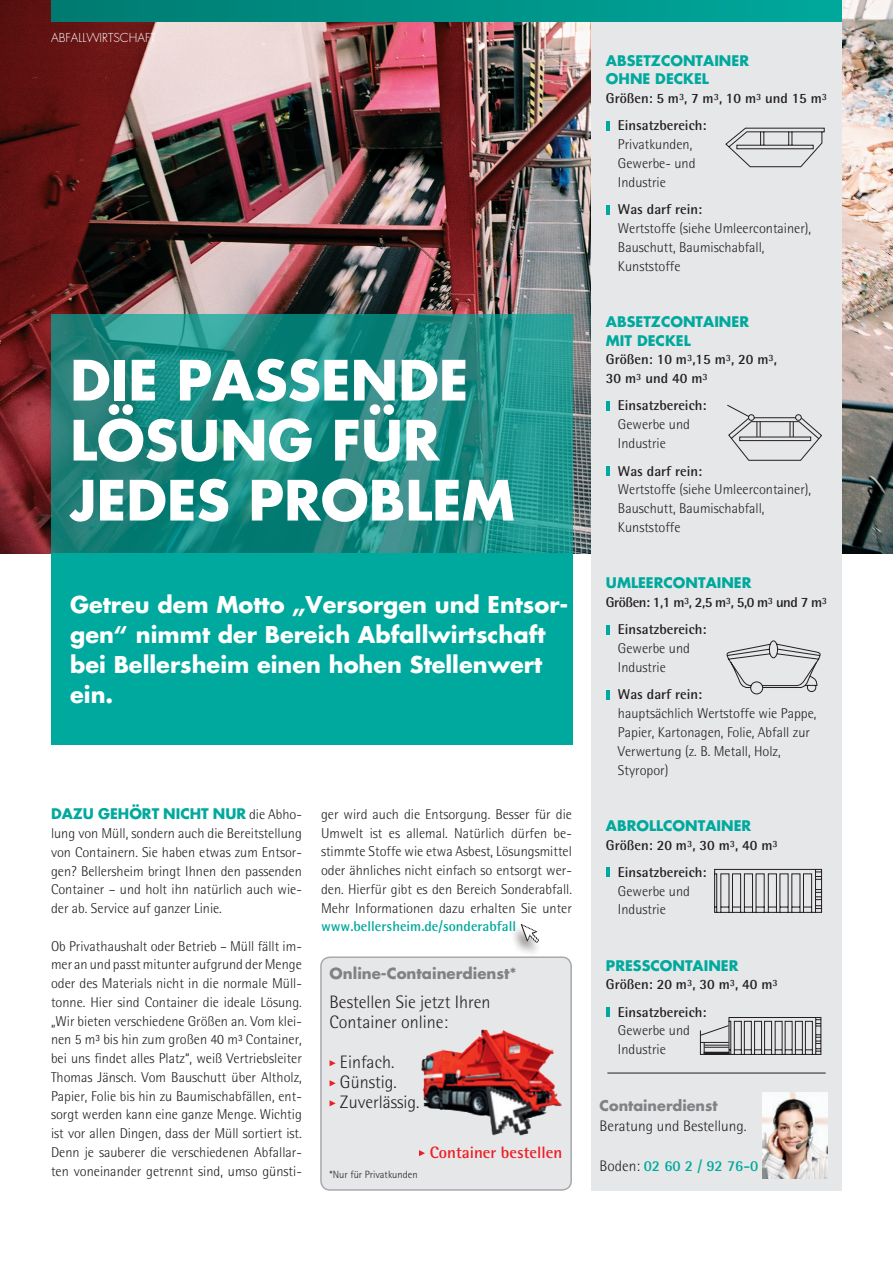
<style>
.page{position:relative;width:893px;height:1263px;background:#fff}
.page>*{position:absolute;margin:0;border:0;box-sizing:border-box;transform-origin:0 0}
.t1{font:700 54px/60px "Futura";color:#fff}
.t2{font:700 22.5px/30px "Futura";color:#fff}
.t3{font:300 18px/20.1px "Rotis Semi Sans";color:#231f20}
.t4{font:700 16.5px "Rotis Semi Sans";color:#ee1d23}
.t5{font:300 15.3px "Rotis Semi Sans";color:#231f20}
.t6{font:700 15.3px "Rotis Semi Sans";color:#00a99d}
.t7{font:700 15px "Futura";color:#808285}
.t8{font:700 14.4px "Futura";color:#808285}
.t9{font:300 14.25px/18.8px "Rotis Semi Sans";color:#231f20}
.t10{font:700 14.25px/27.3px "Rotis Semi Sans";color:#231f20}
.t11{font:700 14.25px/18.8px "Futura";color:#00a99d}
.t12{font:700 14.25px "Rotis Semi Sans";color:#00a99d}
.t13{font:300 12px "Futura";color:#fff}
.t14{font:300 10.5px "Rotis Semi Sans";color:#231f20}
.s1{font-weight:300;color:#231f20}
</style>
<div class="page">
<img style="left:0;top:0;width:893px;height:554px">
<div style="left:51px;top:553px;width:521px;height:191px;background:#00a99d"></div>
<svg style="left:51px;top:315px;width:521px;height:238px;background:#1d8b83"></svg>
<div style="left:509px;top:924px;width:33px;height:34px;background:#231f20;opacity:.5"></div>
<svg style="left:521px;top:924px;width:18px;height:19px"></svg>
<div style="left:591px;top:0;width:251px;height:1191px;background:#e6e7e9"></div>
<svg style="left:606px;top:121px;width:4px;height:9px"></svg>
<svg style="left:606px;top:205px;width:4px;height:9px"></svg>
<svg style="left:606px;top:401px;width:4px;height:9px"></svg>
<hr style="left:606px;top:466px;width:4px;height:10px;background:#00a99d">
<svg style="left:606px;top:625px;width:4px;height:9px"></svg>
<svg style="left:606px;top:690px;width:4px;height:9px"></svg>
<hr style="left:606px;top:867px;width:4px;height:10px;background:#00a99d">
<svg style="left:606px;top:1007px;width:4px;height:9px"></svg>
<div style="left:51px;top:0;width:791px;height:21px;background:linear-gradient(to right,#007a70,#00a89c)"></div>
<div style="left:321px;top:957px;width:250px;height:233px;background:#e6e7e9;border-radius:9px"></div>
<div style="left:320px;top:956px;width:252px;height:235px;border:2px solid #a8a9ad;border-radius:9px"></div>
<svg style="left:725px;top:127px;width:100px;height:41px"></svg>
<svg style="left:727px;top:404px;width:95px;height:57px"></svg>
<svg style="left:726px;top:640px;width:95px;height:55px"></svg>
<svg style="left:714px;top:868px;width:108px;height:45px"></svg>
<svg style="left:699px;top:1017px;width:123px;height:38px"></svg>
<div style="left:704px;top:1052px;width:25px;height:3px;border:1px solid #231f20"></div>
<img style="left:763px;top:1092px;width:64px;height:87px">
<hr style="left:607px;top:1073px;width:219px;height:1px;background:#231f20">
<svg style="left:330px;top:1060px;width:6px;height:6px"></svg>
<svg style="left:330px;top:1080px;width:6px;height:26px"></svg>
<svg style="left:419px;top:1150px;width:6px;height:6px"></svg>
<img style="left:421px;top:1029px;width:141px;height:107px">
<p class="t13" style="left:51px;top:30px;width:106px">ABFALLWIRTSCHAFT</p>
<h1 class="t1" style="left:70px;top:349px;width:221px">Die passende<br>Lösung</h1>
<h1 class="t1" style="left:332px;top:409px;width:69px">für</h1>
<h1 class="t1" style="left:70px;top:469px;width:60px">jedes</h1>
<h1 class="t1" style="left:248px;top:469px;width:157px">Problem</h1>
<h2 class="t2" style="left:70px;top:589px;width:500px">Getreu dem Motto „Versorgen und Entsor&shy;gen“ nimmt der Bereich Abfallwirtschaft bei Bellersheim einen hohen Stellenwert ein.</h2>
<p class="t11" style="left:51px;top:804px;width:59px">Dazu geh</p>
<p class="t11" style="left:129px;top:804px;width:44px">ört nich</p>
<p class="t11" style="left:201px;top:804px;width:24px">t nur</p>
<p class="t9" style="left:51px;top:805px;width:252px;text-align:justify;text-indent:198px">die Abho&shy;lung von Müll, sondern auch die Bereitstellung von Containern. Sie haben etwas zum Entsor&shy;gen? Bellersheim bringt Ihnen den passenden Container – und holt ihn natürlich auch wie&shy;der ab. Service auf ganzer Linie.</p>
<p class="t9" style="left:51px;top:936px;width:252px;text-align:justify">Ob Privathaushalt oder Betrieb – Müll fällt im&shy;mer an und passt mitunter aufgrund der Menge oder des Materials nicht in die normale Müll&shy;tonne. Hier sind Container die ideale Lösung. „Wir bieten verschiedene Größen an. Vom klei&shy;nen 5 m³ bis hin zum großen 40 m³ Container, bei uns findet alles Platz“, weiß Vertriebsleiter Thomas Jänsch. Vom Bauschutt über Altholz, Papier, Folie bis hin zu Baumischabfällen, ent&shy;sorgt werden kann eine ganze Menge. Wichtig ist vor allen Dingen, dass der Müll sortiert ist.<br>Denn je sauberer die verschiedenen Abfallar&shy;ten voneinander getrennt sind, umso günsti-</p>
<p class="t9" style="left:321px;top:805px;width:252px;text-align:justify">ger wird auch die Entsorgung. Besser für die Umwelt ist es allemal. Natürlich dürfen be&shy;stimmte Stoffe wie etwa Asbest, Lösungsmittel oder ähnliches nicht einfach so entsorgt wer&shy;den. Hierfür gibt es den Bereich Sonderabfall.<br>Mehr Informationen dazu erhalten Sie unter</p>
<p class="t12" style="left:321px;top:918px;width:197px">www.bellersheim.de/sonderabfall</p>
<p class="t7" style="left:330px;top:963px;width:189px">Online-Containerdienst*</p>
<p class="t3" style="left:330px;top:991px;width:163px">Bestellen Sie jetzt Ihren<br>Container online:</p>
<p class="t3" style="left:340px;top:1051px;width:81px">Einfach.<br>Günstig.<br>Zuverlässig.</p>
<p class="t4" style="left:430px;top:1142px;width:134px">Container bestellen</p>
<p class="t14" style="left:330px;top:1168px;width:90px">*Nur für Privatkunden</p>
<p class="t11" style="left:606px;top:51px;width:118px;text-indent:37px">tzcontainer<br>OHNE DECKEL</p>
<p class="t10" style="left:618px;top:84px;width:211px;text-indent:-12px">Größen: 5 m³, 7 m³, 10 m³ und 15 m³<br>Einsatzbereich:</p>
<p class="t9" style="left:618px;top:135px;width:79px">Privatkunden,<br>Gewerbe- und<br>Industrie</p>
<p class="t10" style="left:618px;top:196px;width:86px">Was darf rein:</p>
<p class="t9" style="left:618px;top:219px;width:195px">Wertstoffe (siehe Umleercontainer),<br>Bauschutt, Baumischabfall,<br>Kunststoffe</p>
<p class="t11" style="left:606px;top:51px;width:11px">Abse</p>
<p class="t11" style="left:606px;top:312px;width:118px;text-indent:64px">ontainer<br>MIT DECKEL</p>
<p class="t10" style="left:606px;top:350px;width:173px;line-height:18.8px">Größen: 10 m³,15 m³, 20 m³,<br>30 m³ und 40 m³</p>
<p class="t10" style="left:618px;top:392px;width:90px">Einsatzbereich:</p>
<p class="t9" style="left:618px;top:415px;width:74px">Gewerbe und<br>Industrie</p>
<p class="t10" style="left:618px;top:457px;width:86px">Was darf rein:</p>
<p class="t9" style="left:618px;top:480px;width:195px">Wertstoffe (siehe Umleercontainer),<br>Bauschutt, Baumischabfall,<br>Kunststoffe</p>
<p class="t11" style="left:606px;top:312px;width:48px">ABSETZc</p>
<p class="t11" style="left:606px;top:573px;width:22px">Umleerc</p>
<p class="t11" style="left:673px;top:573px;width:54px">ontainer</p>
<p class="t10" style="left:618px;top:588px;width:211px;text-indent:-12px">Größen: 1,1 m³, 2,5 m³, 5,0 m³ und 7 m³<br>Einsatzbereich:</p>
<p class="t9" style="left:618px;top:639px;width:74px">Gewerbe und<br>Industrie</p>
<p class="t10" style="left:618px;top:681px;width:86px">Was darf rein:</p>
<p class="t9" style="left:618px;top:704px;width:200px">hauptsächlich Wertstoffe wie Pappe,<br>Papier, Kartonagen, Folie, Abfall zur<br>Verwertung (z. B. Metall, Holz,<br>Styropor)</p>
<p class="t11" style="left:606px;top:816px;width:121px">ABROLLcontainer</p>
<p class="t10" style="left:618px;top:831px;width:161px;text-indent:-12px">Größen: 20 m³, 30 m³, 40 m³<br>Einsatzbereich:</p>
<p class="t9" style="left:618px;top:881px;width:74px">Gewerbe und<br>Industrie</p>
<p class="t11" style="left:606px;top:955px;width:134px">PRESSCONTAINER</p>
<p class="t10" style="left:618px;top:970px;width:161px;text-indent:-12px">Größen: 20 m³, 30 m³, 40 m³<br>Einsatzbereich:</p>
<p class="t9" style="left:618px;top:1021px;width:74px">Gewerbe und<br>Industrie</p>
<p class="t8" style="left:600px;top:1096px;width:120px">Containerdienst</p>
<p class="t5" style="left:600px;top:1117px;width:149px">Beratung und Bestellung.</p>
<p class="t6" style="left:600px;top:1157px;width:160px"><span class="s1">Boden:</span> 02 60 2 / 92 76-0</p>
</div>
